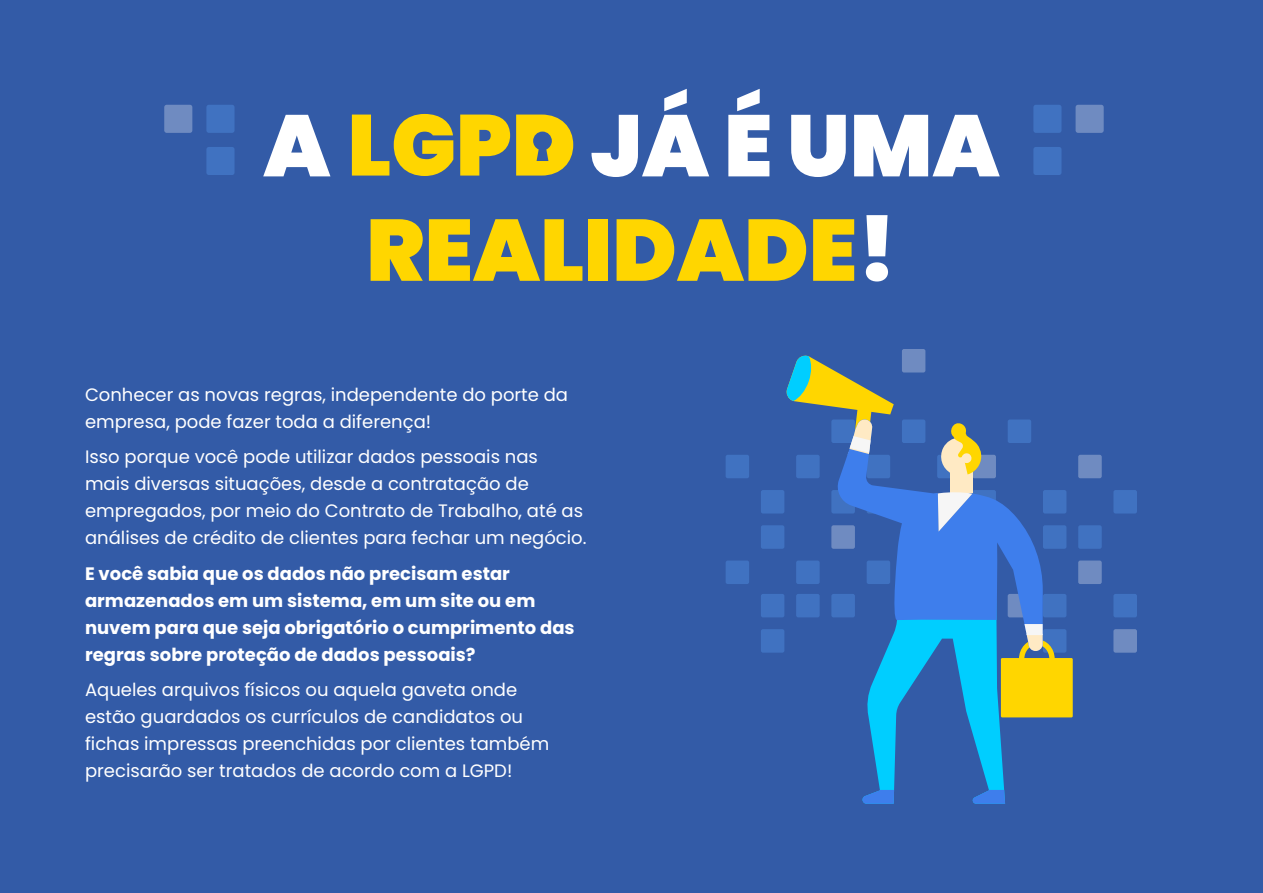
<style>
.page{position:relative;width:1263px;height:893px;background:#335ba7}
.page>*{position:absolute;margin:0;border:0;box-sizing:border-box;transform-origin:0 0}
.t1{font:900 87px/104.4px "Poppins";color:#ffd600;text-align:center}
.t2{font:18px/27px "Poppins";color:#fff}
.t3{font:700 18px/27px "Poppins";color:#fff}
.s1{color:#fff}
.s2{color:#335ba7}
</style>
<div class="page">
<div style="left:726px;top:455px;width:23px;height:23px;background:#4072c1;border-radius:2px"></div>
<div style="left:726px;top:560px;width:23px;height:24px;background:#4072c1;border-radius:2px"></div>
<div style="left:761px;top:490px;width:23px;height:23px;background:#4072c1;border-radius:2px"></div>
<div style="left:761px;top:525px;width:23px;height:24px;background:#4072c1;border-radius:2px"></div>
<div style="left:761px;top:629px;width:23px;height:24px;background:#4072c1;border-radius:2px"></div>
<div style="left:902px;top:349px;width:23px;height:23px;background:#6f8bc1;border-radius:2px"></div>
<div style="left:1043px;top:490px;width:23px;height:23px;background:#4072c1;border-radius:2px"></div>
<div style="left:1043px;top:525px;width:23px;height:24px;background:#4072c1;border-radius:2px"></div>
<div style="left:1043px;top:594px;width:23px;height:23px;background:#4072c1;border-radius:2px"></div>
<div style="left:1043px;top:629px;width:23px;height:24px;background:#4072c1;border-radius:2px"></div>
<div style="left:1078px;top:455px;width:24px;height:23px;background:#6f8bc1;border-radius:2px"></div>
<div style="left:1078px;top:525px;width:24px;height:24px;background:#4072c1;border-radius:2px"></div>
<div style="left:1078px;top:560px;width:24px;height:24px;background:#6f8bc1;border-radius:2px"></div>
<div style="left:1113px;top:490px;width:24px;height:23px;background:#4072c1;border-radius:2px"></div>
<div style="left:1113px;top:629px;width:24px;height:24px;background:#6f8bc1;border-radius:2px"></div>
<div style="left:761px;top:594px;width:23px;height:23px;background:#4072c1;border-radius:2px"></div>
<div style="left:1113px;top:594px;width:24px;height:23px;background:#4072c1;border-radius:2px"></div>
<div style="left:1001px;top:658px;width:72px;height:59px;background:#ffd600"></div>
<svg style="left:786px;top:355px;width:269px;height:449px"></svg>
<div style="left:164px;top:105px;width:28px;height:28px;background:#6f8bc1;border-radius:2px"></div>
<div style="left:206px;top:105px;width:29px;height:28px;background:#4072c1;border-radius:2px"></div>
<div style="left:206px;top:147px;width:29px;height:28px;background:#4072c1;border-radius:2px"></div>
<div style="left:1075px;top:105px;width:29px;height:28px;background:#6f8bc1;border-radius:2px"></div>
<div style="left:1033px;top:105px;width:28px;height:28px;background:#4072c1;border-radius:2px"></div>
<div style="left:1033px;top:147px;width:28px;height:28px;background:#4072c1;border-radius:2px"></div>
<svg style="left:352px;top:114px;width:101px;height:62px"></svg>
<svg style="left:460px;top:115px;width:50px;height:61px"></svg>
<svg style="left:516px;top:115px;width:57px;height:61px"></svg>
<h1 class="t1" style="left:263px;top:94px;width:738px"><span class="s1">A</span> <span class="s2">LGPD</span> <span class="s1">JÁ É UMA<br></span>REALIDADE<span class="s1">!</span></h1>
<p class="t2" style="left:85px;top:381px;width:485px">Conhecer as novas regras, independente do porte da empresa, pode fazer toda a diferença!</p>
<p class="t2" style="left:85px;top:443px;width:503px">Isso porque você pode utilizar dados pessoais nas mais diversas situações, desde a contratação de empregados, por meio do Contrato de Trabalho, até as análises de crédito de clientes para fechar um negócio.</p>
<p class="t3" style="left:85px;top:560px;width:491px">E você sabia que os dados não precisam estar armazenados em um sistema, em um site ou em nuvem para que seja obrigatório o cumprimento das regras sobre proteção de dados pessoais?</p>
<p class="t2" style="left:85px;top:676px;width:466px">Aqueles arquivos físicos ou aquela gaveta onde estão guardados os currículos de candidatos ou fichas impressas preenchidas por clientes também precisarão ser tratados de acordo com a LGPD!</p>
</div>
